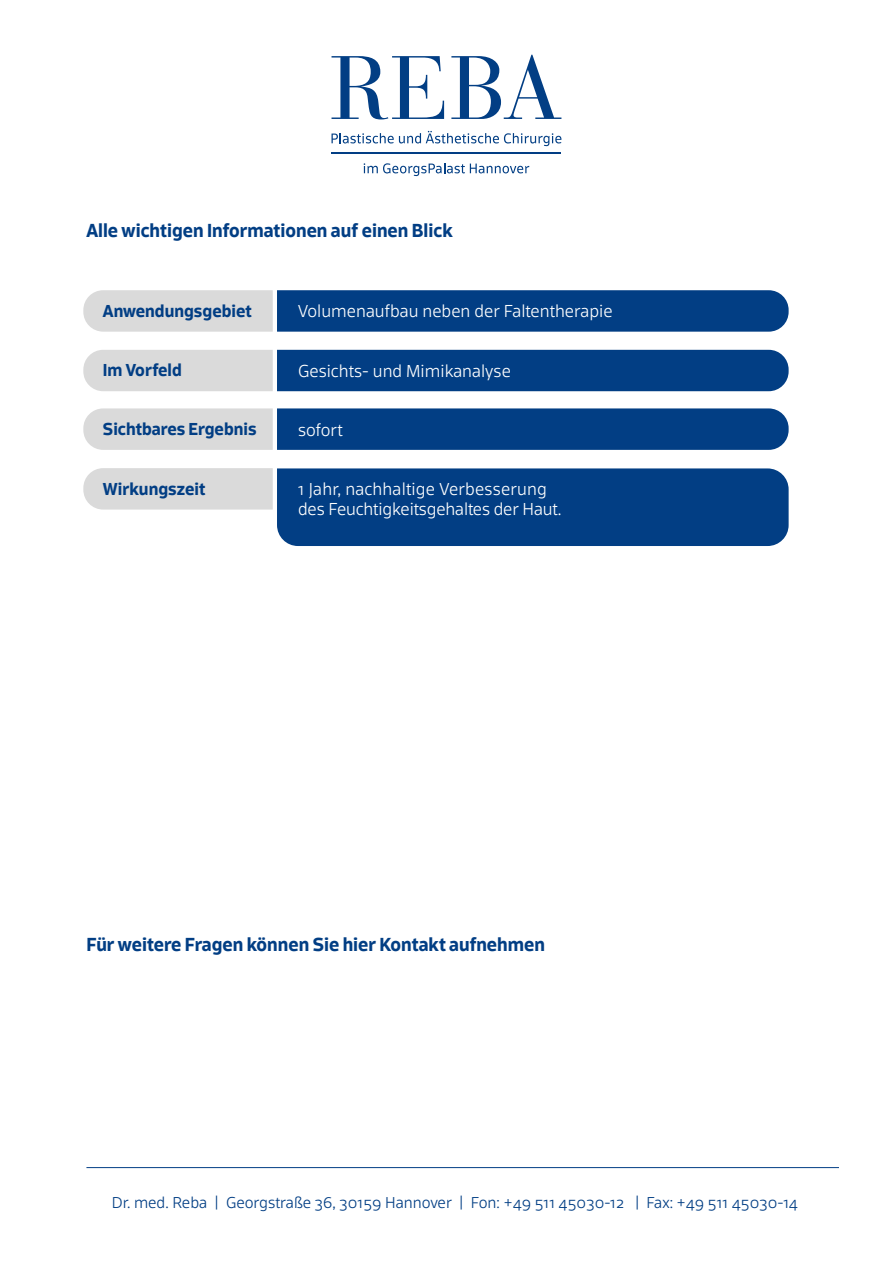
<style>
.page{position:relative;width:893px;height:1263px;background:#fff}
.page>*{position:absolute;margin:0;border:0;box-sizing:border-box;transform-origin:0 0}
.t1{font:700 18px "Scuba OT";color:#023e84}
.t2{font:300 16.5px/19.8px "Scuba OT";color:#fff}
.t3{font:700 16.5px "Scuba OT";color:#023e84}
.t4{font:300 15px "Scuba OT";color:#023e84}
</style>
<div class="page">
<svg style="left:83px;top:290px;width:706px;height:42px;background:#426c9e"></svg>
<svg style="left:83px;top:350px;width:706px;height:41px;background:#3f6a9c"></svg>
<svg style="left:83px;top:408px;width:706px;height:42px;background:#426c9e"></svg>
<svg style="left:83px;top:468px;width:706px;height:78px;background:#446fa1"></svg>
<hr style="left:86px;top:1167px;width:753px;height:1px;background:#023e84">
<svg style="left:331px;top:56px;width:113px;height:63px"></svg>
<svg style="left:451px;top:55px;width:110px;height:64px"></svg>
<svg style="left:331px;top:131px;width:230px;height:15px"></svg>
<svg style="left:364px;top:163px;width:165px;height:13px"></svg>
<hr style="left:331px;top:153px;width:230px;height:1px;background:#023e84">
<p class="t1" style="left:86px;top:220px;width:368px">Alle wichtigen Informationen auf einen Blick</p>
<p class="t3" style="left:103px;top:301px;width:150px">Anwendungsgebiet</p>
<p class="t2" style="left:298px;top:301px;width:316px">Volumenaufbau neben der Faltentherapie</p>
<p class="t3" style="left:103px;top:360px;width:80px">Im Vorfeld</p>
<p class="t2" style="left:298px;top:361px;width:214px">Gesichts- und Mimikanalyse</p>
<p class="t3" style="left:103px;top:419px;width:155px">Sichtbares Ergebnis</p>
<p class="t2" style="left:298px;top:420px;width:46px">sofort</p>
<p class="t3" style="left:103px;top:479px;width:104px">Wirkungszeit</p>
<p class="t2" style="left:298px;top:479px;width:265px">1 Jahr, nachhaltige Verbesserung des Feuchtigkeitsgehaltes der Haut.</p>
<p class="t1" style="left:86px;top:933px;width:460px">Für weitere Fragen können Sie hier Kontakt aufnehmen</p>
<p class="t4" style="left:112px;top:1193px;width:688px">Dr. med. Reba | Georgstraße 36, 30159 Hannover | Fon: +49 511 45030-12 | Fax: +49 511 45030-14</p>
</div>
